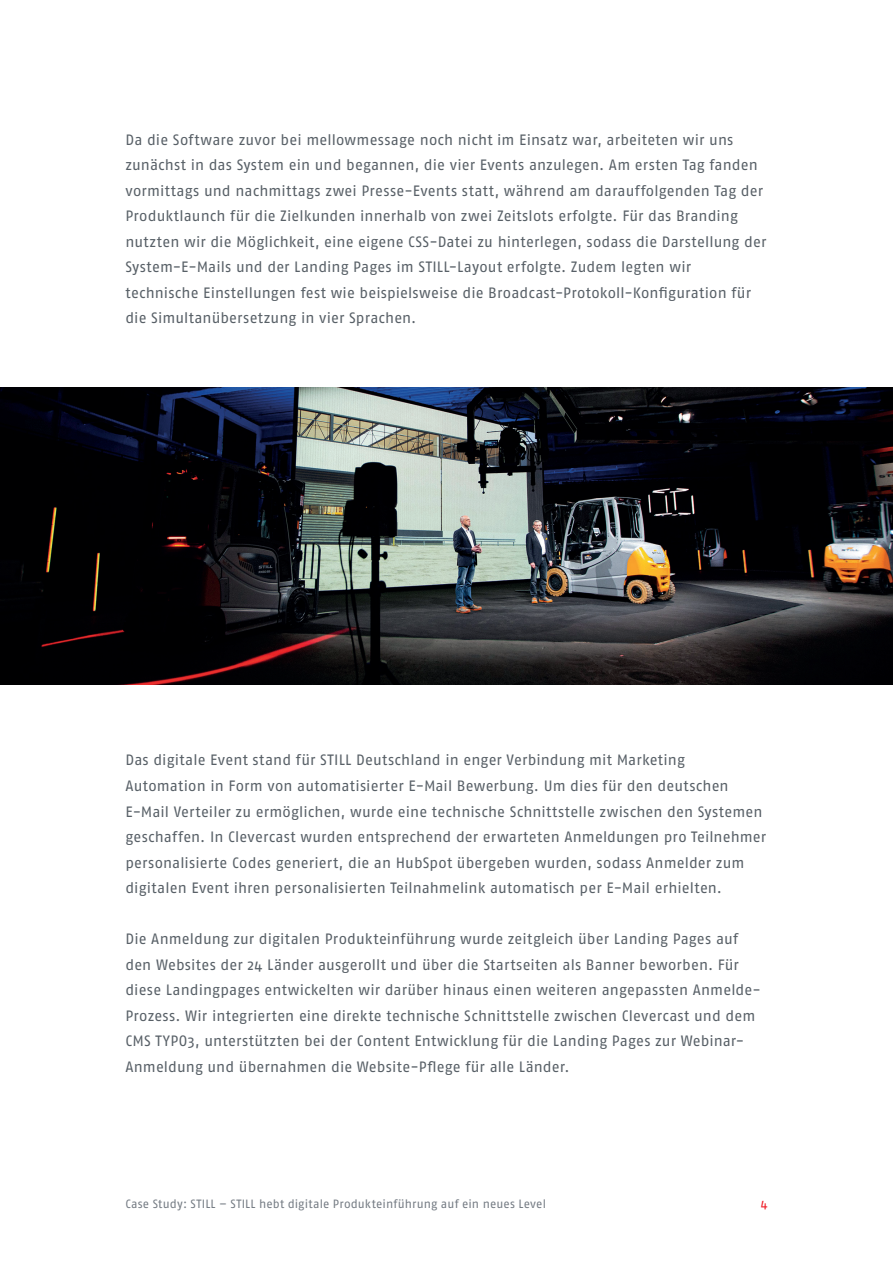
<style>
.page{position:relative;width:893px;height:1263px;background:#fff}
.page>*{position:absolute;margin:0;border:0;box-sizing:border-box;transform-origin:0 0}
.t1{font:15px/25.5px "Fago No";letter-spacing:.005em;color:#586067}
.t2{font:12.75px "Fago No";color:#ee1c25}
.t3{font:12px "Fago No";letter-spacing:.01em;color:#757c84}
</style>
<div class="page">
<img style="left:0;top:387px;width:893px;height:298px">
<p class="t1" style="left:125px;top:126px;width:642px">Da die Software zuvor bei mellowmessage noch nicht im Einsatz war, arbeiteten wir uns zunächst in das System ein und begannen, die vier Events anzulegen. Am ersten Tag fanden vormittags und nachmittags zwei Presse-Events statt, während am darauffolgenden Tag der Produktlaunch für die Zielkunden innerhalb von zwei Zeitslots erfolgte. Für das Branding nutzten wir die Möglichkeit, eine eigene CSS-Datei zu hinterlegen, sodass die Darstellung der System-E-Mails und der Landing Pages im STILL-Layout erfolgte. Zudem legten wir technische Einstellungen fest wie beispielsweise die Broadcast-Protokoll-Konfiguration für die Simultanübersetzung in vier Sprachen.</p>
<p class="t1" style="left:125px;top:747px;width:642px">Das digitale Event stand für STILL Deutschland in enger Verbindung mit Marketing Automation in Form von automatisierter E-Mail Bewerbung. Um dies für den deutschen E-Mail Verteiler zu ermöglichen, wurde eine technische Schnittstelle zwischen den Systemen geschaffen. In Clevercast wurden entsprechend der erwarteten Anmeldungen pro Teilnehmer personalisierte Codes generiert, die an HubSpot übergeben wurden, sodass Anmelder zum digitalen Event ihren personalisierten Teilnahmelink automatisch per E-Mail erhielten.</p>
<p class="t1" style="left:125px;top:926px;width:637px">Die Anmeldung zur digitalen Produkteinführung wurde zeitgleich über Landing Pages auf den Websites der 24 Länder ausgerollt und über die Startseiten als Banner beworben. Für diese Landingpages entwickelten wir darüber hinaus einen weiteren angepassten Anmelde-Prozess. Wir integrierten eine direkte technische Schnittstelle zwischen Clevercast und dem CMS TYPO3, unterstützten bei der Content Entwicklung für die Landing Pages zur Webinar-Anmeldung und übernahmen die Website-Pflege für alle Länder.</p>
<p class="t3" style="left:125px;top:1197px;width:422px">Case Study: STILL – STILL hebt digitale Produkteinführung auf ein neues Level</p>
<p class="t2" style="left:761px;top:1196px;width:8px">4</p>
</div>
